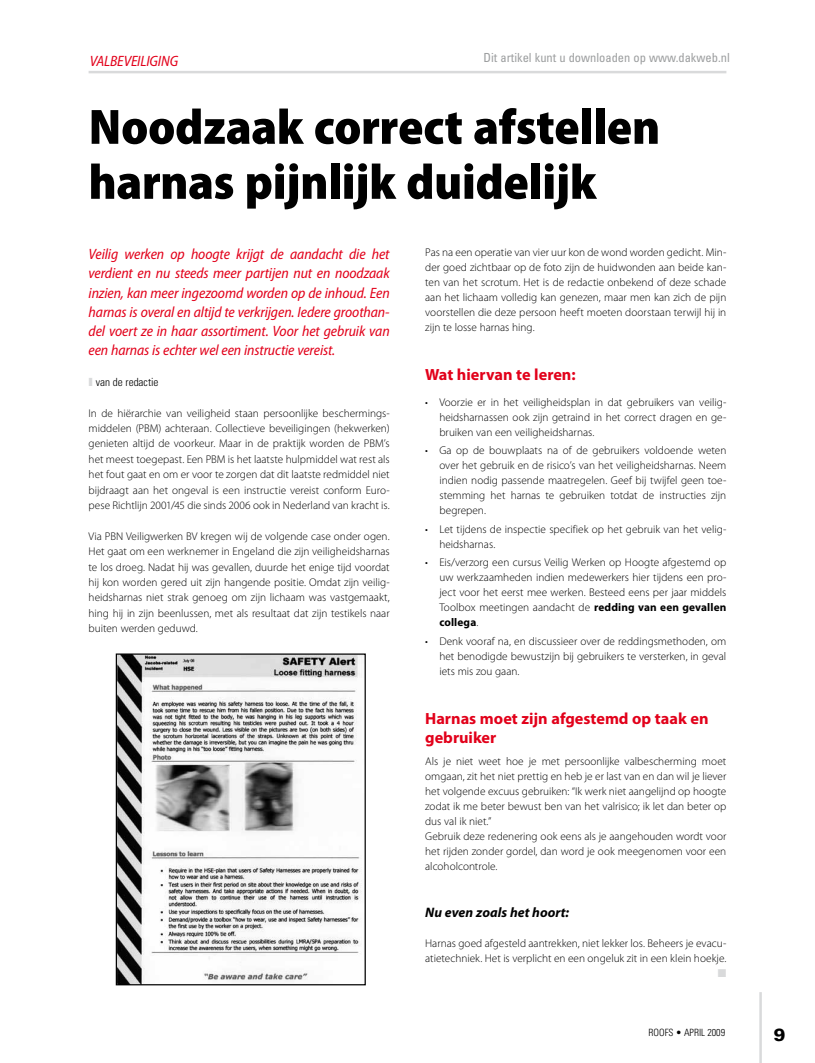
<style>
.page{position:relative;width:815px;height:1063px;background:#fff}
.page>*{position:absolute;margin:0;border:0;box-sizing:border-box;transform-origin:0 0}
.t1{font:900 semi-condensed 50px/55px "Myriad Pro";letter-spacing:-.005em;color:#000}
.t2{font:900 17.5px "Univers LT Std";color:#000}
.t3{font:700 16.25px/18.8px "Myriad Pro";color:#e2001a}
.t4{font:italic semi-condensed 15px/19.1px "Myriad Pro";letter-spacing:-.01em;color:#e2001a;text-align:justify}
.t5{font:italic 700 13.75px "Myriad Pro";letter-spacing:.005em;color:#000}
.t6{font:condensed 12.5px "Univers LT Std";color:#9c9e9f}
.t7{font:300 11.25px/15px "Myriad Pro";color:#000;text-align:justify}
.t8{font:300 condensed 11.25px "Univers LT Std";color:#000}
.t9{font:11.25px "Zapf Dingbats Std";color:#d9dadb}
.t10{font:300 condensed 10px "Univers LT Std";color:#000}
.s1{font-family:"Univers LT Std X Black";font-weight:400;font-stretch:normal;color:#d9dadb}
.s2{font-weight:700}
</style>
<div class="page">
<hr style="left:759px;top:992px;width:3px;height:71px;background:#d9dadb">
<hr style="left:89px;top:71px;width:637px;height:2px;background:#d9dadb">
<img style="left:118px;top:655px;width:246px;height:328px">
<div style="left:116px;top:653px;width:250px;height:332px;border:1px solid #000"></div>
<h3 class="t4" style="left:90px;top:51px;width:90px">VALBEVEILIGING</h3>
<p class="t6" style="left:484px;top:50px;width:248px">Dit artikel kunt u downloaden op www.dakweb.nl</p>
<h1 class="t1" style="left:89px;top:100px;width:573px">Noodzaak correct afstellen harnas pijnlijk duidelijk</h1>
<p class="t4" style="left:89px;top:245px;width:303px">Veilig werken op hoogte krijgt de aandacht die het verdient en nu steeds meer partijen nut en noodzaak inzien, kan meer ingezoomd worden op de inhoud. Een harnas is overal en altijd te verkrijgen. Iedere groothan&shy;del voert ze in haar assortiment. Voor het gebruik van een harnas is echter wel een instructie vereist.</p>
<p class="t8" style="left:89px;top:375px;width:72px"><span class="s1">I</span> van de redactie</p>
<p class="t7" style="left:89px;top:405px;width:303px;line-height:15.4px">In de hiërarchie van veiligheid staan persoonlijke beschermings&shy;middelen (PBM) achteraan. Collectieve beveiligingen (hekwerken) genieten altijd de voorkeur. Maar in de praktijk worden de PBM’s het meest toegepast. Een PBM is het laatste hulpmiddel wat rest als het fout gaat en om er voor te zorgen dat dit laatste redmiddel niet bijdraagt aan het ongeval is een instructie vereist conform Euro&shy;pese Richtlijn 2001/45 die sinds 2006 ook in Nederland van kracht is.</p>
<p class="t7" style="left:89px;top:528px;width:303px;line-height:15.4px">Via PBN Veiligwerken BV kregen wij de volgende case onder ogen.<br>Het gaat om een werknemer in Engeland die zijn veiligheidsharnas te los droeg. Nadat hij was gevallen, duurde het enige tijd voordat hij kon worden gered uit zijn hangende positie. Omdat zijn veilig&shy;heidsharnas niet strak genoeg om zijn lichaam was vastgemaakt, hing hij in zijn beenlussen, met als resultaat dat zijn testikels naar buiten werden geduwd.</p>
<p class="t7" style="left:425px;top:245px;width:303px">Pas na een operatie van vier uur kon de wond worden gedicht. Min&shy;der goed zichtbaar op de foto zijn de huidwonden aan beide kan&shy;ten van het scrotum. Het is de redactie onbekend of deze schade aan het lichaam volledig kan genezen, maar men kan zich de pijn voorstellen die deze persoon heeft moeten doorstaan terwijl hij in zijn te losse harnas hing.</p>
<h3 class="t3" style="left:425px;top:365px;width:152px">Wat hiervan te leren:</h3>
<p class="t7" style="left:439px;top:394px;width:289px;text-indent:-14px">• Voorzie er in het veiligheidsplan in dat gebruikers van veilig&shy;heidsharnassen ook zijn getraind in het correct dragen en ge&shy;bruiken van een veiligheidsharnas.</p>
<p class="t7" style="left:439px;top:443px;width:289px;text-indent:-14px">• Ga op de bouwplaats na of de gebruikers voldoende weten over het gebruik en de risico’s van het veiligheidsharnas. Neem indien nodig passende maatregelen. Geef bij twijfel geen toe&shy;stemming het harnas te gebruiken totdat de instructies zijn begrepen.</p>
<p class="t7" style="left:439px;top:522px;width:289px;text-indent:-14px">• Let tijdens de inspectie specifiek op het gebruik van het velig&shy;heidsharnas.</p>
<p class="t7" style="left:439px;top:555px;width:289px;text-indent:-14px">• Eis/verzorg een cursus Veilig Werken op Hoogte afgestemd op uw werkzaamheden indien medewerkers hier tijdens een pro&shy;ject voor het eerst mee werken. Besteed eens per jaar middels Toolbox meetingen aandacht de <span class="s2">redding van een gevallen collega</span>.</p>
<p class="t7" style="left:439px;top:634px;width:288px;text-indent:-14px">• Denk vooraf na, en discussieer over de reddingsmethoden, om het benodigde bewustzijn bij gebruikers te versterken, in geval iets mis zou gaan.</p>
<h3 class="t3" style="left:425px;top:708px;width:285px">Harnas moet zijn afgestemd op taak en gebruiker</h3>
<p class="t7" style="left:425px;top:753px;width:303px;text-align:left">Als je niet weet hoe je met persoonlijke valbescherming moet omgaan, zit het niet prettig en heb je er last van en dan wil je liever het volgende excuus gebruiken: “Ik werk niet aangelijnd op hoogte zodat ik me beter bewust ben van het valrisico; ik let dan beter op dus val ik niet.”<br>Gebruik deze redenering ook eens als je aangehouden wordt voor het rijden zonder gordel, dan word je ook meegenomen voor een alcoholcontrole.</p>
<p class="t5" style="left:425px;top:904px;width:145px">Nu even zoals het hoort:</p>
<p class="t7" style="left:425px;top:936px;width:303px">Harnas goed afgesteld aantrekken, niet lekker los. Beheers je evacu&shy;atietechniek. Het is verplicht en een ongeluk zit in een klein hoekje.</p>
<p class="t9" style="left:718px;top:968px;width:10px">■</p>
<p class="t10" style="left:649px;top:1027px;width:78px">ROOFS • APRIL 2009</p>
<h2 class="t2" style="left:774px;top:1024px;width:13px">9</h2>
</div>
